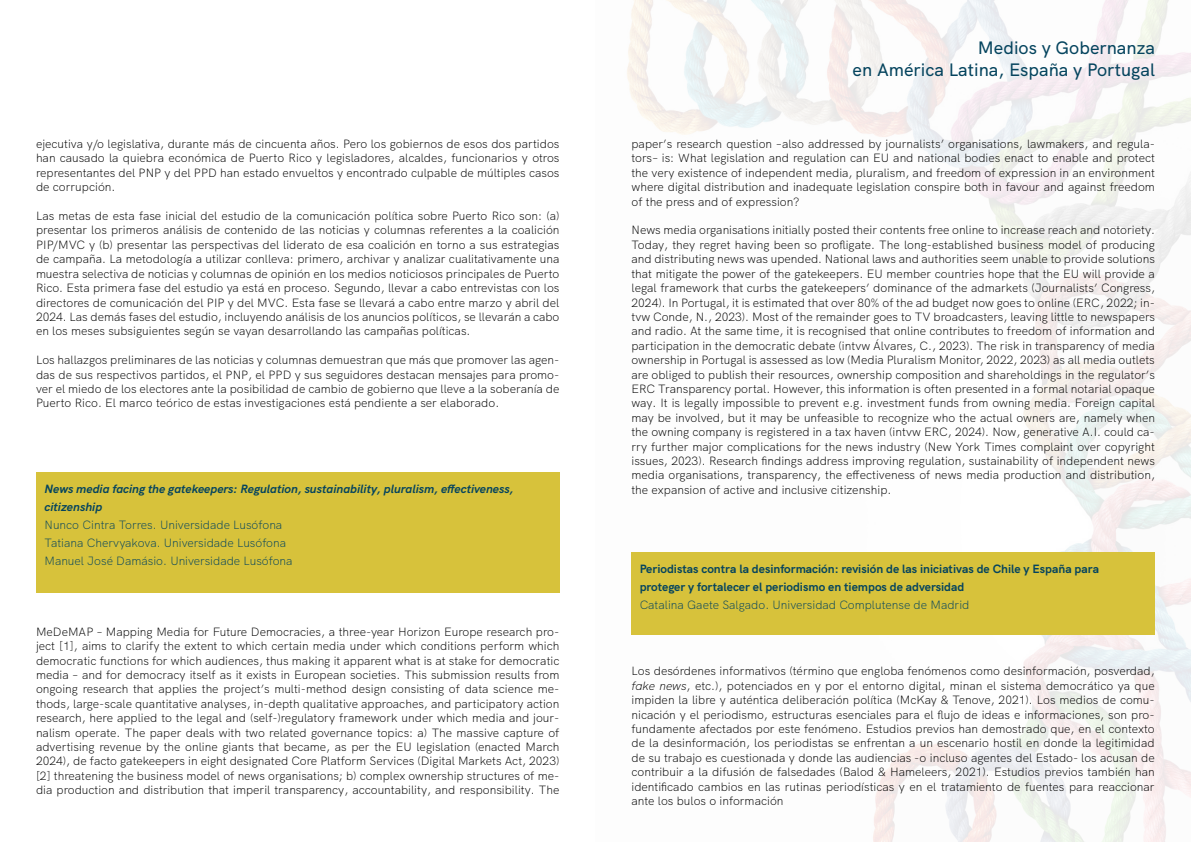
<style>
.page{position:relative;width:1191px;height:842px;background:#fff}
.page>*{position:absolute;margin:0;border:0;box-sizing:border-box;transform-origin:0 0}
.t1{font:500 18px/21.6px "HK Grotesk";color:#05445e;text-align:right}
.t2{font:300 12px/14.4px "HK Grotesk";color:#000;text-align:justify}
.t3{font:300 12px/18px "HK Grotesk";color:#05445e}
.t4{font:700 12px/18px "HK Grotesk";color:#05445e}
.t5{font:italic 700 12px/18px "HK Grotesk";color:#05445e}
.s1{font-style:italic}
</style>
<div class="page">
<img style="left:627px;top:0;width:564px;height:842px">
<div style="left:36px;top:472px;width:523px;height:120px;background:#d7c23b"></div>
<div style="left:631px;top:553px;width:523px;height:82px;background:#d7c23b"></div>
<p class="t2" style="left:36px;top:136px;width:525px">ejecutiva y/o legislativa, durante más de cincuenta años. Pero los gobiernos de esos dos partidos han causado la quiebra económica de Puerto Rico y legisladores, alcaldes, funcionarios y otros representantes del PNP y del PPD han estado envueltos y encontrado culpable de múltiples casos de corrupción.</p>
<p class="t2" style="left:36px;top:208px;width:525px">Las metas de esta fase inicial del estudio de la comunicación política sobre Puerto Rico son: (a) presentar los primeros análisis de contenido de las noticias y columnas referentes a la coalición PIP/MVC y (b) presentar las perspectivas del liderato de esa coalición en torno a sus estrategias de campaña. La metodología a utilizar conlleva: primero, archivar y analizar cualitativamente una muestra selectiva de noticias y columnas de opinión en los medios noticiosos principales de Puerto Rico. Esta primera fase del estudio ya está en proceso. Segundo, llevar a cabo entrevistas con los directores de comunicación del PIP y del MVC. Esta fase se llevará a cabo entre marzo y abril del 2024. Las demás fases del estudio, incluyendo análisis de los anuncios políticos, se llevarán a cabo en los meses subsiguientes según se vayan desarrollando las campañas políticas.</p>
<p class="t2" style="left:36px;top:352px;width:525px">Los hallazgos preliminares de las noticias y columnas demuestran que más que promover las agen&shy;das de sus respectivos partidos, el PNP, el PPD y sus seguidores destacan mensajes para promo&shy;ver el miedo de los electores ante la posibilidad de cambio de gobierno que lleve a la soberanía de Puerto Rico. El marco teórico de estas investigaciones está pendiente a ser elaborado.</p>
<p class="t5" style="left:45px;top:478px;width:470px">News media facing the gatekeepers: Regulation, sustainability, pluralism, effectiveness, citizenship</p>
<p class="t3" style="left:45px;top:514px;width:250px">Nunco Cintra Torres. Universidade Lusófona<br>Tatiana Chervyakova. Universidade Lusófona<br>Manuel José Damásio. Universidade Lusófona</p>
<p class="t2" style="left:36px;top:623px;width:525px">MeDeMAP – Mapping Media for Future Democracies, a three-year Horizon Europe research pro&shy;ject [1], aims to clarify the extent to which certain media under which conditions perform which democratic functions for which audiences, thus making it apparent what is at stake for democratic media – and for democracy itself as it exists in European societies. This submission results from ongoing research that applies the project’s multi-method design consisting of data science me&shy;thods, large-scale quantitative analyses, in-depth qualitative approaches, and participatory action research, here applied to the legal and (self-)regulatory framework under which media and jour&shy;nalism operate. The paper deals with two related governance topics: a) The massive capture of advertising revenue by the online giants that became, as per the EU legislation (enacted March 2024), de facto gatekeepers in eight designated Core Platform Services (Digital Markets Act, 2023) [2] threatening the business model of news organisations; b) complex ownership structures of me&shy;dia production and distribution that imperil transparency, accountability, and responsibility. The</p>
<h1 class="t1" style="left:852px;top:35px;width:304px">Medios y Gobernanza<br>en América Latina, España y Portugal</h1>
<p class="t2" style="left:631px;top:136px;width:525px">paper’s research question –also addressed by journalists’ organisations, lawmakers, and regula&shy;tors– is: What legislation and regulation can EU and national bodies enact to enable and protect the very existence of independent media, pluralism, and freedom of expression in an environment where digital distribution and inadequate legislation conspire both in favour and against freedom of the press and of expression?</p>
<p class="t2" style="left:631px;top:222px;width:525px">News media organisations initially posted their contents free online to increase reach and notoriety.<br>Today, they regret having been so profligate. The long-established business model of producing and distributing news was upended. National laws and authorities seem unable to provide solutions that mitigate the power of the gatekeepers. EU member countries hope that the EU will provide a legal framework that curbs the gatekeepers’ dominance of the admarkets (Journalists’ Congress, 2024). In Portugal, it is estimated that over 80% of the ad budget now goes to online (ERC, 2022; in&shy;tvw Conde, N., 2023). Most of the remainder goes to TV broadcasters, leaving little to newspapers and radio. At the same time, it is recognised that online contributes to freedom of information and participation in the democratic debate (intvw Álvares, C., 2023). The risk in transparency of media ownership in Portugal is assessed as low (Media Pluralism Monitor, 2022, 2023) as all media outlets are obliged to publish their resources, ownership composition and shareholdings in the regulator’s ERC Transparency portal. However, this information is often presented in a formal notarial opaque way. It is legally impossible to prevent e.g. investment funds from owning media. Foreign capital may be involved, but it may be unfeasible to recognize who the actual owners are, namely when the owning company is registered in a tax haven (intvw ERC, 2024). Now, generative A.I. could ca&shy;rry further major complications for the news industry (New York Times complaint over copyright issues, 2023). Research findings address improving regulation, sustainability of independent news media organisations, transparency, the effectiveness of news media production and distribution, the expansion of active and inclusive citizenship.</p>
<p class="t4" style="left:640px;top:559px;width:461px">Periodistas contra la desinformación: revisión de las iniciativas de Chile y España para proteger y fortalecer el periodismo en tiempos de adversidad</p>
<p class="t3" style="left:640px;top:595px;width:331px">Catalina Gaete Salgado. Universidad Complutense de Madrid</p>
<p class="t2" style="left:631px;top:663px;width:525px">Los desórdenes informativos (término que engloba fenómenos como desinformación, posverdad, <span class="s1">fake news</span>, etc.), potenciados en y por el entorno digital, minan el sistema democrático ya que impiden la libre y auténtica deliberación política (McKay &amp; Tenove, 2021). Los medios de comu&shy;nicación y el periodismo, estructuras esenciales para el flujo de ideas e informaciones, son pro&shy;fundamente afectados por este fenómeno. Estudios previos han demostrado que, en el contexto de la desinformación, los periodistas se enfrentan a un escenario hostil en donde la legitimidad de su trabajo es cuestionada y donde las audiencias -o incluso agentes del Estado- los acusan de contribuir a la difusión de falsedades (Balod &amp; Hameleers, 2021). Estudios previos también han identificado cambios en las rutinas periodísticas y en el tratamiento de fuentes para reaccionar ante los bulos o información</p>
</div>
